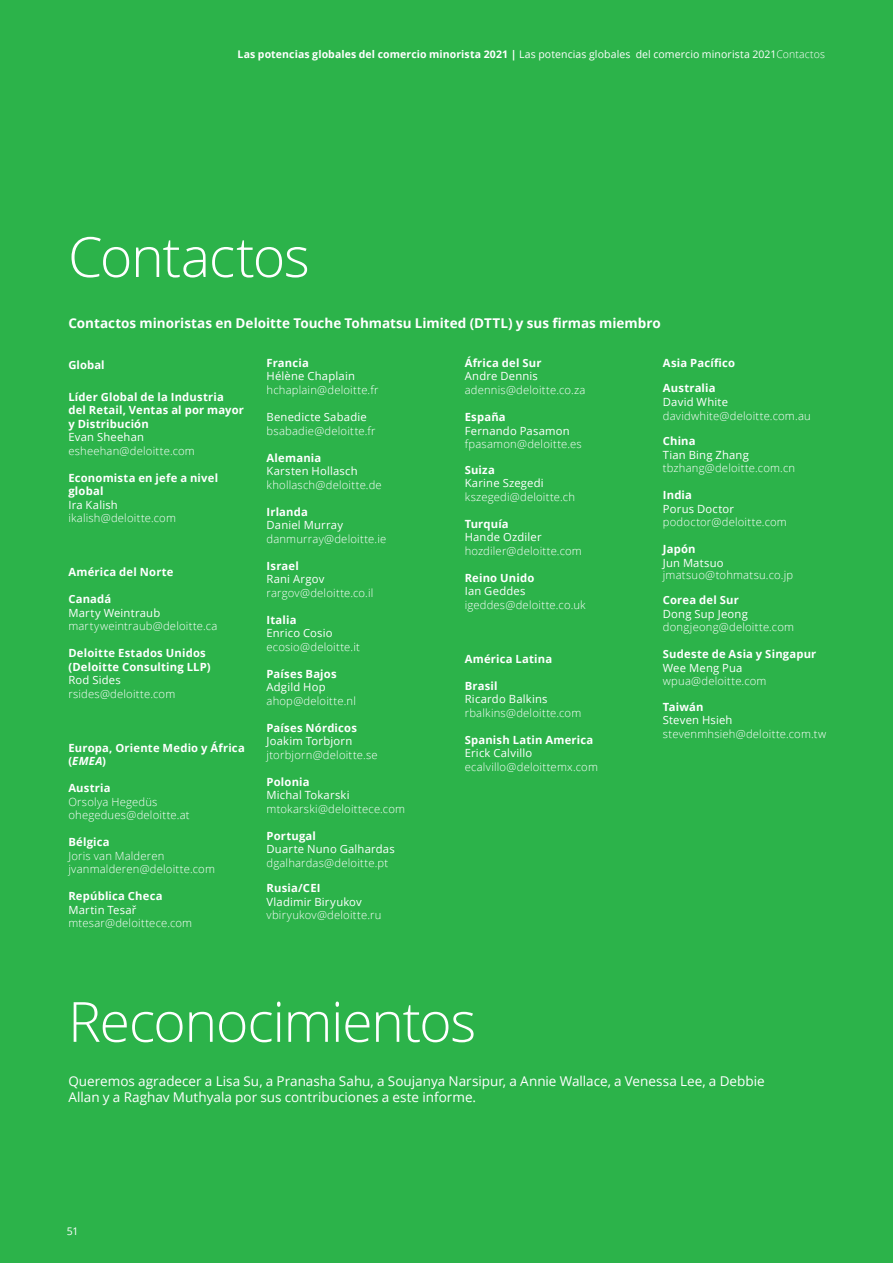
<style>
.page{position:relative;width:893px;height:1263px;background:#2cb34a}
.page>*{position:absolute;margin:0;border:0;box-sizing:border-box;transform-origin:0 0}
.t1{font:300 55.5px "Open Sans";letter-spacing:-.025em;color:#fff}
.t2{font:13.5px/16.5px "Open Sans";color:#fff}
.t3{font:700 13.5px "Open Sans";color:#fff}
.t4{font:300 11.25px/13.5px "Open Sans";letter-spacing:.02em;color:#fff}
.t5{font:700 11.25px/13.5px "Open Sans";letter-spacing:.015em;color:#fff}
.t6{font:11.25px "Open Sans";letter-spacing:.015em;color:#fff}
.t7{font:700 10.5px "Open Sans";letter-spacing:.01em;color:#fff}
.t8{font:10.5px "Open Sans";color:#fff}
.s1{font-weight:400}
.s2{font-weight:300}
.s3{font-style:italic}
</style>
<div class="page">
<p class="t7" style="left:237px;top:47px;width:589px">Las potencias globales del comercio minorista 2021 | <span class="s1">Las potencias globales del comercio minorista 2021</span><span class="s2">Contactos</span></p>
<h1 class="t1" style="left:68px;top:219px;width:243px">Contactos</h1>
<p class="t3" style="left:68px;top:313px;width:594px">Contactos minoristas en Deloitte Touche Tohmatsu Limited (DTTL) y sus firmas miembro</p>
<p class="t5" style="left:68px;top:358px;width:38px">Global</p>
<p class="t5" style="left:68px;top:389px;width:177px">Líder Global de la Industria del Retail, Ventas al por mayor y Distribución</p>
<p class="t6" style="left:68px;top:429px;width:77px">Evan Sheehan</p>
<p class="t4" style="left:68px;top:443px;width:128px">esheehan@deloitte.com</p>
<p class="t5" style="left:68px;top:470px;width:151px">Economista en jefe a nivel global</p>
<p class="t6" style="left:68px;top:497px;width:51px">Ira Kalish</p>
<p class="t4" style="left:68px;top:511px;width:109px">ikalish@deloitte.com</p>
<p class="t5" style="left:68px;top:565px;width:107px">América del Norte</p>
<p class="t5" style="left:68px;top:592px;width:44px">Canadá</p>
<p class="t6" style="left:68px;top:605px;width:93px">Marty Weintraub</p>
<p class="t4" style="left:68px;top:619px;width:151px">martyweintraub@deloitte.ca</p>
<p class="t5" style="left:68px;top:646px;width:144px">Deloitte Estados Unidos (Deloitte Consulting LLP)</p>
<p class="t6" style="left:68px;top:672px;width:54px">Rod Sides</p>
<p class="t4" style="left:68px;top:686px;width:108px">rsides@deloitte.com</p>
<p class="t5" style="left:68px;top:740px;width:178px">Europa, Oriente Medio y África (<span class="s3">EMEA</span>)</p>
<p class="t5" style="left:68px;top:781px;width:44px">Austria</p>
<p class="t4" style="left:68px;top:794px;width:123px">Orsolya Hegedüs ohegedues@deloitte.at</p>
<p class="t5" style="left:68px;top:835px;width:43px">Bélgica</p>
<p class="t4" style="left:68px;top:848px;width:148px">Joris van Malderen jvanmalderen@deloitte.com</p>
<p class="t5" style="left:68px;top:889px;width:96px">República Checa</p>
<p class="t6" style="left:68px;top:902px;width:70px">Martin Tesař</p>
<p class="t4" style="left:68px;top:916px;width:125px">mtesar@deloittece.com</p>
<p class="t5" style="left:266px;top:356px;width:44px">Francia</p>
<p class="t6" style="left:266px;top:369px;width:90px">Hélène Chaplain</p>
<p class="t4" style="left:266px;top:383px;width:113px">hchaplain@deloitte.fr</p>
<p class="t6" style="left:266px;top:409px;width:102px">Benedicte Sabadie</p>
<p class="t4" style="left:266px;top:423px;width:111px">bsabadie@deloitte.fr</p>
<p class="t5" style="left:266px;top:450px;width:56px">Alemania</p>
<p class="t6" style="left:266px;top:463px;width:93px">Karsten Hollasch</p>
<p class="t4" style="left:266px;top:477px;width:117px">khollasch@deloitte.de</p>
<p class="t5" style="left:266px;top:504px;width:43px">Irlanda</p>
<p class="t6" style="left:266px;top:517px;width:78px">Daniel Murray</p>
<p class="t4" style="left:266px;top:531px;width:121px">danmurray@deloitte.ie</p>
<p class="t5" style="left:266px;top:558px;width:34px">Israel</p>
<p class="t6" style="left:266px;top:571px;width:59px">Rani Argov</p>
<p class="t4" style="left:266px;top:585px;width:108px">rargov@deloitte.co.il</p>
<p class="t5" style="left:266px;top:612px;width:32px">Italia</p>
<p class="t6" style="left:266px;top:625px;width:68px">Enrico Cosio</p>
<p class="t4" style="left:266px;top:639px;width:95px">ecosio@deloitte.it</p>
<p class="t5" style="left:266px;top:666px;width:72px">Países Bajos</p>
<p class="t6" style="left:266px;top:679px;width:61px">Adgild Hop</p>
<p class="t4" style="left:266px;top:693px;width:91px">ahop@deloitte.nl</p>
<p class="t5" style="left:266px;top:720px;width:92px">Países Nórdicos</p>
<p class="t6" style="left:266px;top:733px;width:87px">Joakim Torbjorn</p>
<p class="t4" style="left:266px;top:747px;width:113px">jtorbjorn@deloitte.se</p>
<p class="t5" style="left:266px;top:774px;width:45px">Polonia</p>
<p class="t6" style="left:266px;top:787px;width:85px">Michal Tokarski</p>
<p class="t4" style="left:266px;top:801px;width:140px">mtokarski@deloittece.com</p>
<p class="t5" style="left:266px;top:828px;width:51px">Portugal</p>
<p class="t6" style="left:266px;top:841px;width:130px">Duarte Nuno Galhardas</p>
<p class="t4" style="left:266px;top:855px;width:123px">dgalhardas@deloitte.pt</p>
<p class="t5" style="left:266px;top:881px;width:56px">Rusia/CEI</p>
<p class="t6" style="left:266px;top:894px;width:97px">Vladimir Biryukov</p>
<p class="t4" style="left:266px;top:908px;width:117px">vbiryukov@deloitte.ru</p>
<p class="t5" style="left:465px;top:356px;width:78px">África del Sur</p>
<p class="t6" style="left:465px;top:369px;width:75px">Andre Dennis</p>
<p class="t4" style="left:465px;top:383px;width:122px">adennis@deloitte.co.za</p>
<p class="t5" style="left:465px;top:410px;width:43px">España</p>
<p class="t6" style="left:465px;top:423px;width:107px">Fernando Pasamon</p>
<p class="t4" style="left:465px;top:437px;width:119px">fpasamon@deloitte.es</p>
<p class="t5" style="left:465px;top:462px;width:32px">Suiza</p>
<p class="t6" style="left:465px;top:475px;width:80px">Karine Szegedi</p>
<p class="t4" style="left:465px;top:489px;width:112px">kszegedi@deloitte.ch</p>
<p class="t5" style="left:465px;top:516px;width:46px">Turquía</p>
<p class="t6" style="left:465px;top:529px;width:78px">Hande Ozdiler</p>
<p class="t4" style="left:465px;top:543px;width:119px">hozdiler@deloitte.com</p>
<p class="t5" style="left:465px;top:570px;width:71px">Reino Unido</p>
<p class="t6" style="left:465px;top:583px;width:62px">Ian Geddes</p>
<p class="t4" style="left:465px;top:597px;width:123px">igeddes@deloitte.co.uk</p>
<p class="t5" style="left:465px;top:651px;width:89px">América Latina</p>
<p class="t5" style="left:465px;top:678px;width:34px">Brasil</p>
<p class="t6" style="left:465px;top:691px;width:84px">Ricardo Balkins</p>
<p class="t4" style="left:465px;top:705px;width:118px">rbalkins@deloitte.com</p>
<p class="t5" style="left:465px;top:732px;width:130px">Spanish Latin America</p>
<p class="t6" style="left:465px;top:745px;width:69px">Erick Calvillo</p>
<p class="t4" style="left:465px;top:759px;width:135px">ecalvillo@deloittemx.com</p>
<h1 class="t1" style="left:68px;top:984px;width:410px">Reconocimientos</h1>
<p class="t5" style="left:663px;top:356px;width:74px">Asia Pacífico</p>
<p class="t5" style="left:663px;top:381px;width:54px">Australia</p>
<p class="t6" style="left:663px;top:394px;width:67px">David White</p>
<p class="t4" style="left:663px;top:408px;width:149px">davidwhite@deloitte.com.au</p>
<p class="t5" style="left:663px;top:434px;width:34px">China</p>
<p class="t6" style="left:663px;top:447px;width:88px">Tian Bing Zhang</p>
<p class="t4" style="left:663px;top:461px;width:134px">tbzhang@deloitte.com.cn</p>
<p class="t5" style="left:663px;top:488px;width:31px">India</p>
<p class="t6" style="left:663px;top:501px;width:73px">Porus Doctor</p>
<p class="t4" style="left:663px;top:515px;width:126px">podoctor@deloitte.com</p>
<p class="t5" style="left:663px;top:542px;width:34px">Japón</p>
<p class="t6" style="left:663px;top:555px;width:62px">Jun Matsuo</p>
<p class="t4" style="left:663px;top:567px;width:132px">jmatsuo@tohmatsu.co.jp</p>
<p class="t5" style="left:663px;top:593px;width:77px">Corea del Sur</p>
<p class="t6" style="left:663px;top:606px;width:87px">Dong Sup Jeong</p>
<p class="t4" style="left:663px;top:620px;width:133px">dongjeong@deloitte.com</p>
<p class="t5" style="left:663px;top:647px;width:155px">Sudeste de Asia y Singapur</p>
<p class="t6" style="left:663px;top:660px;width:81px">Wee Meng Pua</p>
<p class="t4" style="left:663px;top:674px;width:105px">wpua@deloitte.com</p>
<p class="t5" style="left:663px;top:699px;width:42px">Taiwán</p>
<p class="t6" style="left:663px;top:712px;width:71px">Steven Hsieh</p>
<p class="t4" style="left:663px;top:726px;width:165px">stevenmhsieh@deloitte.com.tw</p>
<p class="t2" style="left:68px;top:1072px;width:698px">Queremos agradecer a Lisa Su, a Pranasha Sahu, a Soujanya Narsipur, a Annie Wallace, a Venessa Lee, a Debbie<br>Allan y a Raghav Muthyala por sus contribuciones a este informe.</p>
<p class="t8" style="left:67px;top:1224px;width:13px">51</p>
</div>
